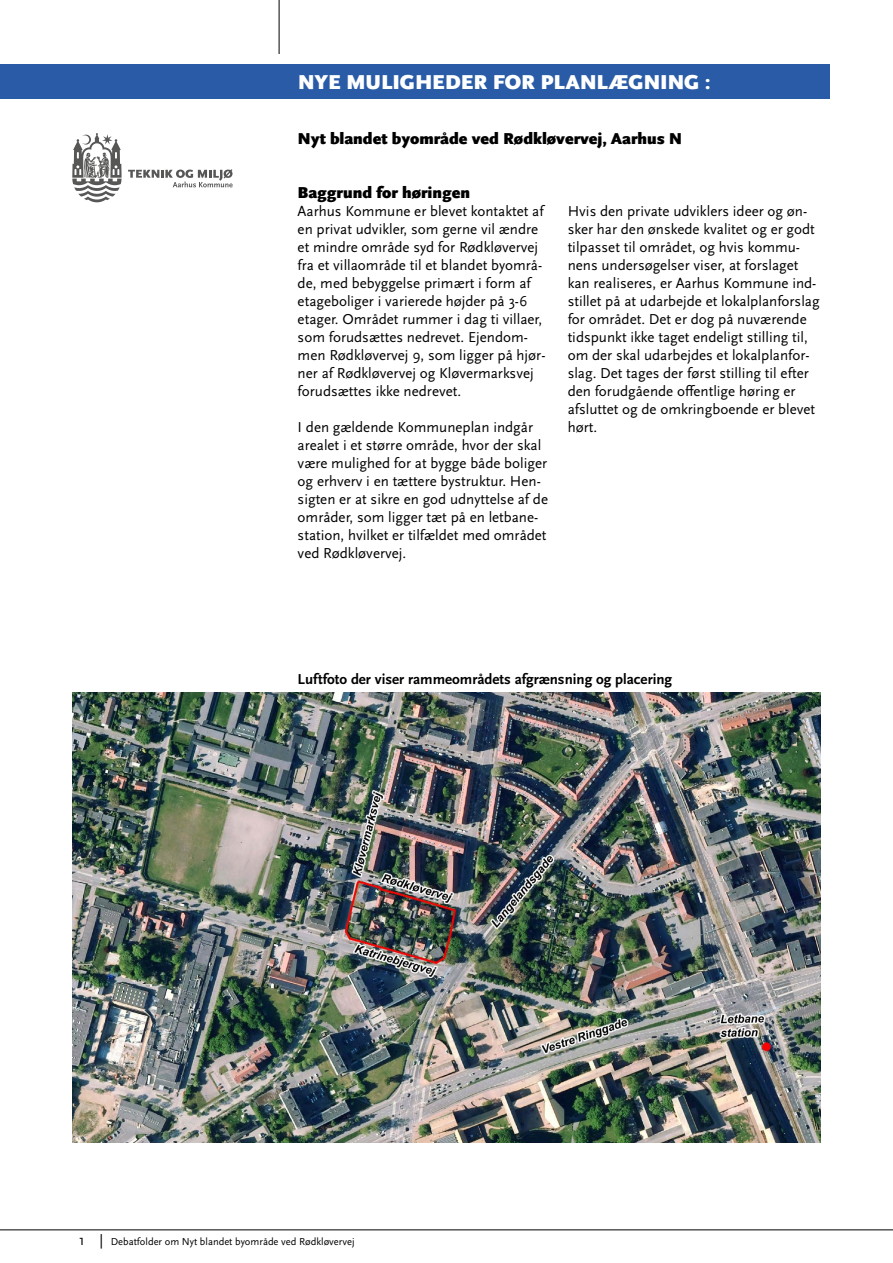
<style>
.page{position:relative;width:893px;height:1263px;background:#fff}
.page>*{position:absolute;margin:0;border:0;box-sizing:border-box;transform-origin:0 0}
.t1{font:900 21px "Scala Sans Pro";color:#fff}
.t2{font:900 16.5px "Scala Sans Pro";color:#000}
.t3{font:15px/18px "Scala Sans Pro";color:#000}
.t4{font:700 15px "Scala Sans Pro";color:#000}
.t5{font:10.5px "Scala Sans Pro";color:#000}
.s1{font-size:15px}
</style>
<div class="page">
<hr style="left:0;top:1229px;width:893px;height:1px;background:#000">
<hr style="left:279px;top:0;width:1px;height:54px;background:#000">
<div style="left:0;top:64px;width:829px;height:34px;background:#295ba7"></div>
<svg style="left:72px;top:133px;width:50px;height:69px"></svg>
<svg style="left:128px;top:169px;width:105px;height:18px"></svg>
<img style="left:72px;top:692px;width:749px;height:451px">
<h1 class="t1" style="left:298px;top:70px;width:414px">NYE MULIGHEDER FOR PLANLÆGNING :</h1>
<p class="t2" style="left:298px;top:129px;width:386px">Nyt blandet byområde ved Rødkløvervej, Aarhus N</p>
<p class="t2" style="left:298px;top:183px;width:174px">Baggrund for høringen</p>
<p class="t3" style="left:298px;top:202px;width:249px">Aarhus Kommune er blevet kontaktet af en privat udvikler, som gerne vil ændre et mindre område syd for Rødkløvervej fra et villaområde til et blandet byområ&shy;de, med bebyggelse primært i form af etageboliger i varierede højder på 3-6 etager. Området rummer i dag ti villaer, som forudsættes nedrevet. Ejendom&shy;men Rødkløvervej 9, som ligger på hjør&shy;ner af Rødkløvervej og Kløvermarksvej forudsættes ikke nedrevet.</p>
<p class="t3" style="left:298px;top:418px;width:252px">I den gældende Kommuneplan indgår arealet i et større område, hvor der skal være mulighed for at bygge både boliger og erhverv i en tættere bystruktur. Hen&shy;sigten er at sikre en god udnyttelse af de områder, som ligger tæt på en letbane&shy;station, hvilket er tilfældet med området ved Rødkløvervej.</p>
<p class="t3" style="left:568px;top:202px;width:253px">Hvis den private udviklers ideer og øn&shy;sker har den ønskede kvalitet og er godt tilpasset til området, og hvis kommu&shy;nens undersøgelser viser, at forslaget kan realiseres, er Aarhus Kommune ind&shy;stillet på at udarbejde et lokalplanforslag for området. Det er dog på nuværende tidspunkt ikke taget endeligt stilling til, om der skal udarbejdes et lokalplanfor&shy;slag. Det tages der først stilling til efter den forudgående offentlige høring er afsluttet og de omkringboende er blevet hørt.</p>
<p class="t4" style="left:298px;top:671px;width:376px">Luftfoto der viser rammeområdets afgrænsning og placering</p>
<p class="t5" style="left:79px;top:1236px;width:277px"><span class="s1">1 |</span> Debatfolder om Nyt blandet byområde ved Rødkløvervej</p>
</div>
